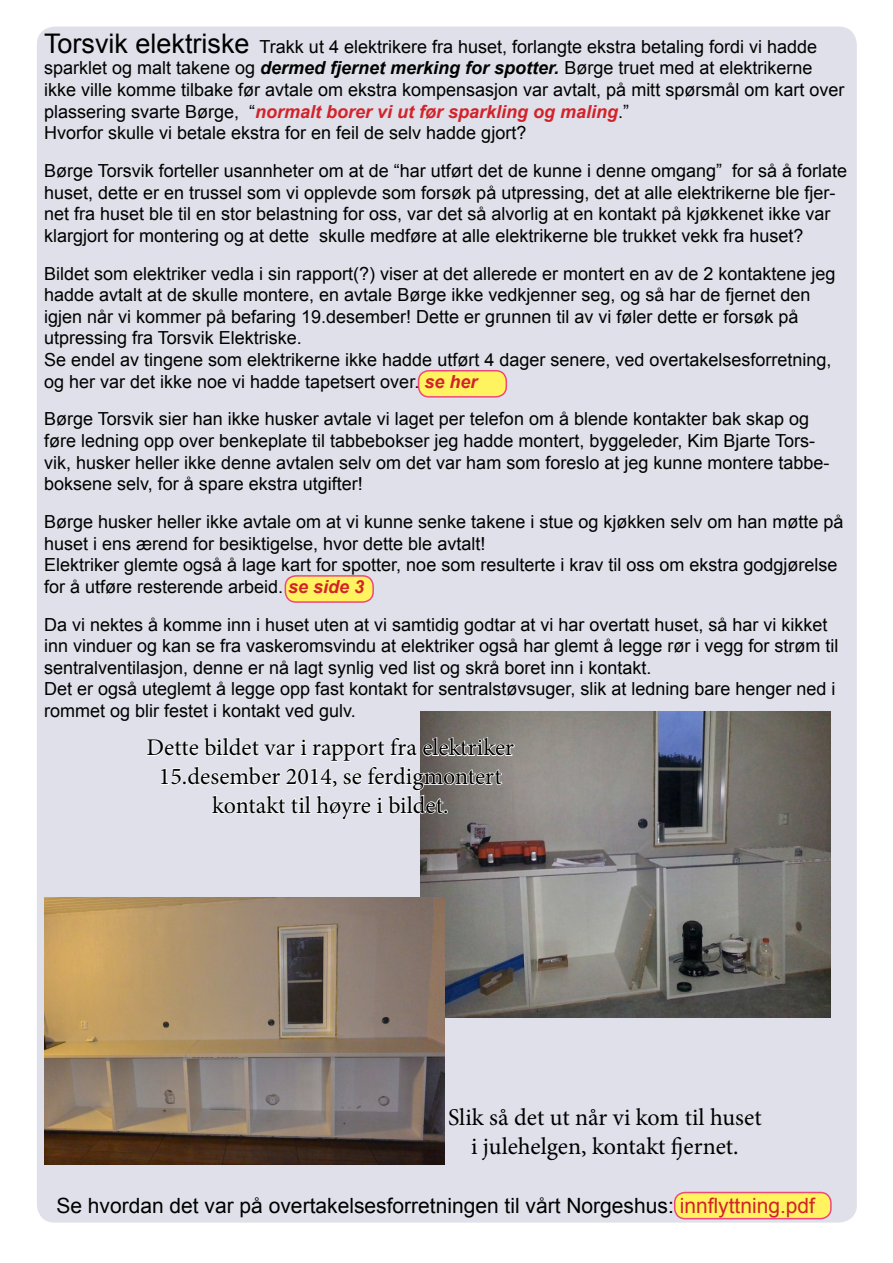
<style>
.page{position:relative;width:893px;height:1263px;background:#fff}
.page>*{position:absolute;margin:0;border:0;box-sizing:border-box;transform-origin:0 0}
.t1{font:24px/28.8px "Minion Pro";color:#000;text-align:center}
.t2{font:21px "Arial";color:#000}
.t3{font:18px/21.6px "Arial";color:#000}
.s1{font-size:27px}
.s2{font-weight:700;font-style:italic}
.s3{font-weight:700;font-style:italic;color:#d2232a}
.s4{color:#d2232a}
</style>
<div class="page">
<div style="left:37px;top:27px;width:820px;height:1195px;background:#dfe0e9;border-radius:18px"></div>
<div style="left:675px;top:1192px;width:156px;height:27px;background:#fff45f;border-radius:10px"></div>
<div style="left:674px;top:1192px;width:158px;height:27px;border:2px solid #ef477c;border-radius:10px"></div>
<div style="left:285px;top:576px;width:88px;height:26px;background:#fff45f;border-radius:10px"></div>
<div style="left:285px;top:575px;width:89px;height:28px;border:2px solid #ef477c;border-radius:10px"></div>
<div style="left:419px;top:371px;width:87px;height:26px;background:#fff45f;border-radius:10px"></div>
<div style="left:418px;top:370px;width:89px;height:28px;border:2px solid #ef477c;border-radius:10px"></div>
<img style="left:421px;top:711px;width:410px;height:306px">
<svg style="left:146px;top:736px;width:369px;height:84px"></svg>
<img style="left:44px;top:897px;width:400px;height:268px">
<p class="t3" style="left:44px;top:36px;width:802px"><span class="s1">Torsvik elektriske</span> Trakk ut 4 elektrikere fra huset, forlangte ekstra betaling fordi vi hadde sparklet og malt takene og <span class="s2">dermed fjernet merking for spotter.</span> Børge truet med at elektrikerne ikke ville komme tilbake før avtale om ekstra kompensasjon var avtalt, på mitt spørsmål om kart over plassering svarte Børge, “<span class="s3">normalt borer vi ut før sparkling og maling</span>.”<br>Hvorfor skulle vi betale ekstra for en feil de selv hadde gjort?</p>
<p class="t3" style="left:44px;top:160px;width:805px">Børge Torsvik forteller usannheter om at de “har utført det de kunne i denne omgang” for så å forlate huset, dette er en trussel som vi opplevde som forsøk på utpressing, det at alle elektrikerne ble fjer&shy;net fra huset ble til en stor belastning for oss, var det så alvorlig at en kontakt på kjøkkenet ikke var klargjort for montering og at dette skulle medføre at alle elektrikerne ble trukket vekk fra huset?</p>
<p class="t3" style="left:44px;top:263px;width:793px">Bildet som elektriker vedla i sin rapport(?) viser at det allerede er montert en av de 2 kontaktene jeg hadde avtalt at de skulle montere, en avtale Børge ikke vedkjenner seg, og så har de fjernet den igjen når vi kommer på befaring 19.desember! Dette er grunnen til av vi føler dette er forsøk på utpressing fra Torsvik Elektriske.<br>Se endel av tingene som elektrikerne ikke hadde utført 4 dager senere, ved overtakelsesforretning, og her var det ikke noe vi hadde tapetsert over. <span class="s3">se her</span></p>
<p class="t3" style="left:44px;top:408px;width:787px">Børge Torsvik sier han ikke husker avtale vi laget per telefon om å blende kontakter bak skap og føre ledning opp over benkeplate til tabbebokser jeg hadde montert, byggeleder, Kim Bjarte Tors&shy;vik, husker heller ikke denne avtalen selv om det var ham som foreslo at jeg kunne montere tabbe&shy;boksene selv, for å spare ekstra utgifter!</p>
<p class="t3" style="left:44px;top:511px;width:801px">Børge husker heller ikke avtale om at vi kunne senke takene i stue og kjøkken selv om han møtte på huset i ens ærend for besiktigelse, hvor dette ble avtalt!<br>Elektriker glemte også å lage kart for spotter, noe som resulterte i krav til oss om ekstra godgjørelse for å utføre resterende arbeid. <span class="s3">se side 3</span></p>
<p class="t3" style="left:44px;top:614px;width:796px">Da vi nektes å komme inn i huset uten at vi samtidig godtar at vi har overtatt huset, så har vi kikket inn vinduer og kan se fra vaskeromsvindu at elektriker også har glemt å legge rør i vegg for strøm til sentralventilasjon, denne er nå lagt synlig ved list og skrå boret inn i kontakt.<br>Det er også uteglemt å legge opp fast kontakt for sentralstøvsuger, slik at ledning bare henger ned i rommet og blir festet i kontakt ved gulv.</p>
<h1 class="t1" style="left:147px;top:733px;width:369px">Dette bildet var i rapport fra elektriker<br>15.desember 2014, se ferdigmontert kontakt til høyre i bildet.</h1>
<h1 class="t1" style="left:448px;top:1103px;width:315px">Slik så det ut når vi kom til huset i julehelgen, kontakt fjernet.</h1>
<p class="t2" style="left:56px;top:1192px;width:760px">Se hvordan det var på overtakelsesforretningen til vårt Norgeshus: <span class="s4">innflyttning.pdf</span></p>
</div>
